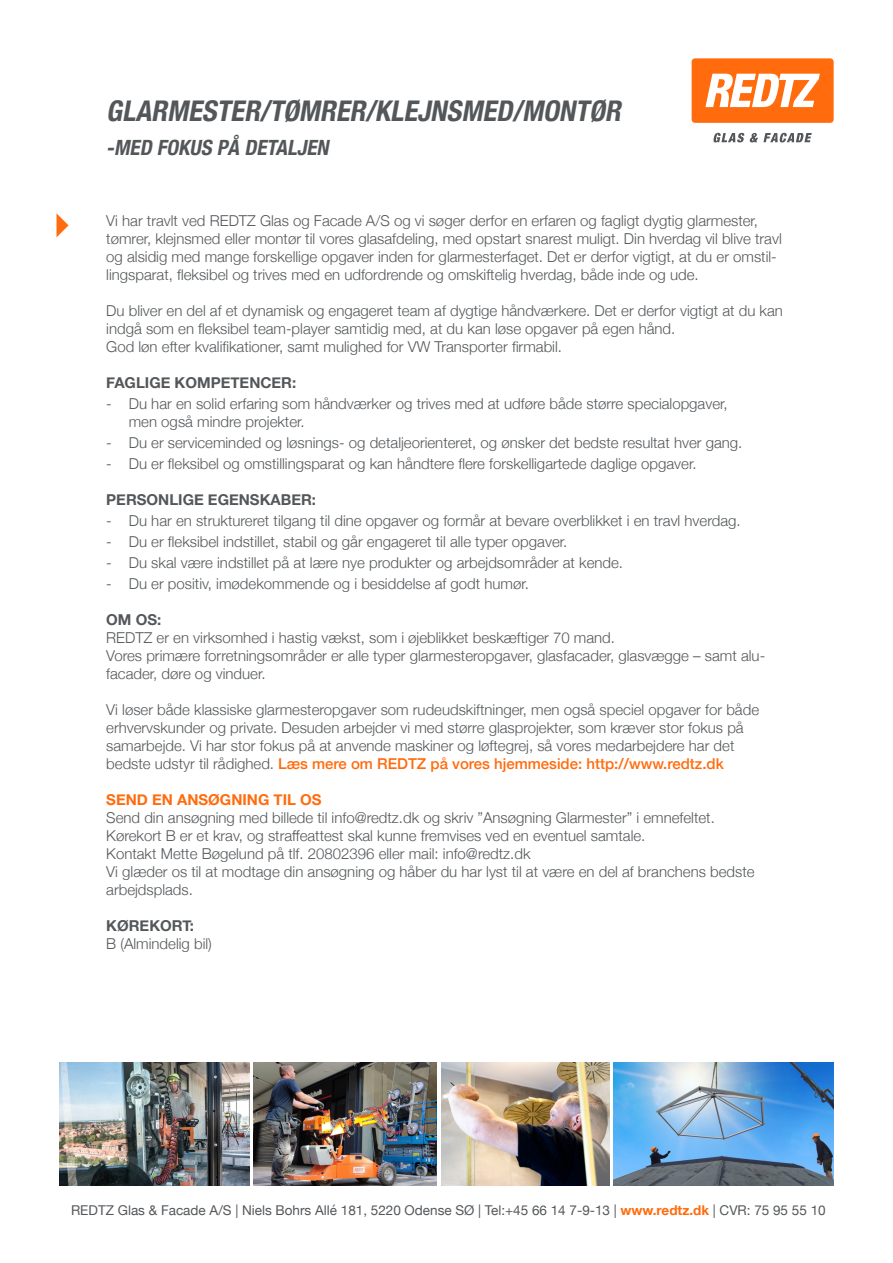
<style>
.page{position:relative;width:893px;height:1263px;background:#fff}
.page>*{position:absolute;margin:0;border:0;box-sizing:border-box;transform-origin:0 0}
.t1{font:italic 700 condensed 28.5px "Helvetica Neue";color:#54575a}
.t2{font:italic 700 condensed 21px "Helvetica Neue";color:#54575a}
.t3{font:300 15px/18px "Helvetica Neue";color:#54575a}
.t4{font:500 15px "Helvetica Neue";color:#ff6b0d}
.t5{font:700 15px "Helvetica Neue";color:#54575a}
.t6{font:700 15px "Helvetica Neue";color:#ff6b0d}
.t7{font:13.5px "Helvetica Neue";color:#54575a}
.s1{font-weight:300;color:#54575a}
.s2{font-weight:700;color:#ff6b0d}
</style>
<div class="page">
<img style="left:254px;top:1063px;width:183px;height:123px">
<img style="left:441px;top:1063px;width:168px;height:123px">
<img style="left:613px;top:1063px;width:221px;height:123px">
<img style="left:60px;top:1063px;width:189px;height:123px">
<svg style="left:57px;top:214px;width:12px;height:23px"></svg>
<div style="left:692px;top:58px;width:142px;height:65px;background:#ff6b0d;border-radius:3px"></div>
<svg style="left:705px;top:74px;width:115px;height:33px"></svg>
<svg style="left:713px;top:133px;width:99px;height:9px"></svg>
<p class="t1" style="left:106px;top:87px;width:523px">GLARMESTER/TØMRER/KLEJNSMED/MONTØR</p>
<p class="t2" style="left:106px;top:130px;width:230px">-MED FOKUS PÅ DETALJEN</p>
<p class="t3" style="left:106px;top:211px;width:653px">Vi har travlt ved REDTZ Glas og Facade A/S og vi søger derfor en erfaren og fagligt dygtig glarmester,</p>
<p class="t3" style="left:106px;top:229px;width:677px">tømrer, klejnsmed eller montør til vores glasafdeling, med opstart snarest muligt. Din hverdag vil blive travl og alsidig med mange forskellige opgaver inden for glarmesterfaget. Det er derfor vigtigt, at du er omstil&shy;lingsparat, fleksibel og trives med en udfordrende og omskiftelig hverdag, både inde og ude.</p>
<p class="t3" style="left:106px;top:301px;width:678px">Du bliver en del af et dynamisk og engageret team af dygtige håndværkere. Det er derfor vigtigt at du kan indgå som en fleksibel team-player samtidig med, at du kan løse opgaver på egen hånd.</p>
<p class="t3" style="left:106px;top:337px;width:457px">God løn efter kvalifikationer, samt mulighed for VW Transporter firmabil.</p>
<p class="t5" style="left:106px;top:371px;width:191px">FAGLIGE KOMPETENCER:</p>
<p class="t3" style="left:106px;top:394px;width:623px">- Du har en solid erfaring som håndværker og trives med at udføre både større specialopgaver,</p>
<p class="t3" style="left:129px;top:412px;width:177px">men også mindre projekter.</p>
<p class="t3" style="left:106px;top:433px;width:638px">- Du er serviceminded og løsnings- og detaljeorienteret, og ønsker det bedste resultat hver gang.</p>
<p class="t3" style="left:106px;top:454px;width:592px">- Du er fleksibel og omstillingsparat og kan håndtere flere forskelligartede daglige opgaver.</p>
<p class="t5" style="left:106px;top:488px;width:211px">PERSONLIGE EGENSKABER:</p>
<p class="t3" style="left:106px;top:511px;width:636px">- Du har en struktureret tilgang til dine opgaver og formår at bevare overblikket i en travl hverdag.</p>
<p class="t3" style="left:106px;top:532px;width:462px">- Du er fleksibel indstillet, stabil og går engageret til alle typer opgaver.</p>
<p class="t3" style="left:106px;top:553px;width:518px">- Du skal være indstillet på at lære nye produkter og arbejdsområder at kende.</p>
<p class="t3" style="left:106px;top:574px;width:424px">- Du er positiv, imødekommende og i besiddelse af godt humør.</p>
<p class="t5" style="left:106px;top:608px;width:57px">OM OS:</p>
<p class="t3" style="left:106px;top:628px;width:510px">REDTZ er en virksomhed i hastig vækst, som i øjeblikket beskæftiger 70 mand.</p>
<p class="t3" style="left:106px;top:646px;width:660px">Vores primære forretningsområder er alle typer glarmesteropgaver, glasfacader, glasvægge – samt alu-</p>
<p class="t3" style="left:106px;top:664px;width:161px">facader, døre og vinduer.</p>
<p class="t3" style="left:106px;top:700px;width:654px">Vi løser både klassiske glarmesteropgaver som rudeudskiftninger, men også speciel opgaver for både</p>
<p class="t3" style="left:106px;top:718px;width:639px">erhvervskunder og private. Desuden arbejder vi med større glasprojekter, som kræver stor fokus på</p>
<p class="t3" style="left:106px;top:736px;width:630px">samarbejde. Vi har stor fokus på at anvende maskiner og løftegrej, så vores medarbejdere har det</p>
<p class="t4" style="left:106px;top:752px;width:619px"><span class="s1">bedste udstyr til rådighed.</span> Læs mere om REDTZ på vores hjemmeside: http://www.redtz.dk</p>
<p class="t6" style="left:106px;top:788px;width:217px">SEND EN ANSØGNING TIL OS</p>
<p class="t3" style="left:106px;top:808px;width:610px">Send din ansøgning med billede til info@redtz.dk og skriv ”Ansøgning Glarmester” i emnefeltet.</p>
<p class="t3" style="left:106px;top:826px;width:541px">Kørekort B er et krav, og straffeattest skal kunne fremvises ved en eventuel samtale.</p>
<p class="t3" style="left:106px;top:844px;width:426px">Kontakt Mette Bøgelund på tlf. 20802396 eller mail: info@redtz.dk</p>
<p class="t3" style="left:106px;top:862px;width:650px">Vi glæder os til at modtage din ansøgning og håber du har lyst til at være en del af branchens bedste arbejdsplads.</p>
<p class="t5" style="left:106px;top:914px;width:89px">KØREKORT:</p>
<p class="t3" style="left:106px;top:934px;width:107px">B (Almindelig bil)</p>
<p class="t7" style="left:71px;top:1201px;width:756px">REDTZ Glas &amp; Facade A/S | Niels Bohrs Allé 181, 5220 Odense SØ | Tel:+45 66 14 7-9-13 | <span class="s2">www.redtz.dk</span> | CVR: 75 95 55 10</p>
</div>
